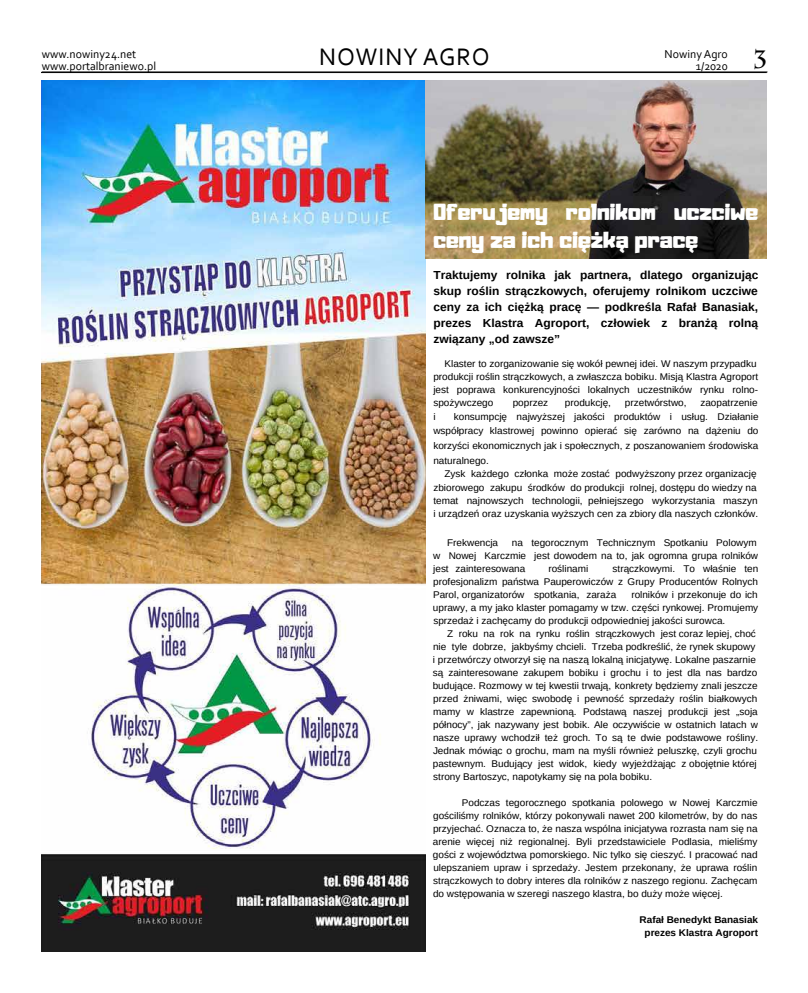
<style>
.page{position:relative;width:808px;height:993px;background:#fff}
.page>*{position:absolute;margin:0;border:0;box-sizing:border-box;transform-origin:0 0}
.t1{font:25px "Corbel";letter-spacing:.04em;color:#000}
.t2{font:700 25px "Charlemagne Std";color:#000}
.t3{font:20.4px/28.4px "Adumu";color:#fff}
.t4{font:12px/12px "Corbel";color:#000;text-align:right}
.t5{font:700 11.6px/16px "Arimo";color:#000;text-align:justify}
.t6{font:9.7px/13px "Arimo";color:#000}
.t7{font:700 9.7px/13px "Arimo";color:#000;text-align:center}
</style>
<div class="page">
<hr style="left:41px;top:72px;width:726px;height:1px;background:#000">
<hr style="left:42px;top:71px;width:725px;height:1px;background:#000">
<img style="left:42px;top:80px;width:384px;height:871px">
<img style="left:426px;top:80px;width:340px;height:178px">
<h1 class="t1" style="left:319px;top:42px;width:172px">n owiny agro</h1>
<p class="t4" style="left:665px;top:48px;width:65px">Nowiny Agro<br>1/2020</p>
<p class="t4" style="left:42px;top:48px;width:116px;text-align:left">www.nowiny24.net www.portalbraniewo.pl</p>
<h1 class="t2" style="left:753px;top:45px;width:16px">3</h1>
<h2 class="t3" style="left:433px;top:196px;width:326px">Oferujemy rolnikom uczciwe ceny za ich ciężką pracę</h2>
<p class="t5" style="left:433px;top:267px;width:327px">Traktujemy rolnika jak partnera, dlatego organizując skup roślin strączkowych, oferujemy rolnikom uczciwe ceny za ich ciężką pracę — podkreśla Rafał Banasiak, prezes Klastra Agroport, człowiek z branżą rolną związany „od zawsze”</p>
<p class="t6" style="left:433px;top:357px;width:326px;text-indent:11px">Klaster to zorganizowanie się wokół pewnej idei. W naszym przypadku produkcji roślin strączkowych, a zwłaszcza bobiku. Misją Klastra Agroport jest poprawa konkurencyjności lokalnych uczestników rynku rolno&shy;spożywczego</p>
<p class="t6" style="left:513px;top:396px;width:37px">poprzez</p>
<p class="t6" style="left:565px;top:396px;width:48px">produkcję,</p>
<p class="t6" style="left:625px;top:396px;width:63px">przetwórstwo,</p>
<p class="t6" style="left:700px;top:396px;width:59px">zaopatrzenie</p>
<p class="t6" style="left:433px;top:410px;width:4px">i</p>
<p class="t6" style="left:433px;top:409px;width:327px;line-height:14.5px;text-align:justify;text-indent:20px">konsumpcję najwyższej jakości produktów i usług. Działanie współpracy klastrowej powinno opierać się zarówno na dążeniu do korzyści ekonomicznych jak i społecznych, z poszanowaniem środowiska naturalnego.</p>
<p class="t6" style="left:433px;top:467px;width:326px;text-indent:11px">Zysk każdego członka może zostać podwyższony przez organizację zbiorowego zakupu środków do produkcji rolnej, dostępu do wiedzy na temat najnowszych technologii, pełniejszego wykorzystania maszyn i urządzeń oraz uzyskania wyższych cen za zbiory dla naszych członków.</p>
<p class="t6" style="left:433px;top:535px;width:326px;text-indent:79px">na tegorocznym Technicznym Spotkaniu Polowym w Nowej Karczmie jest dowodem na to, jak ogromna grupa rolników jest zainteresowana</p>
<p class="t6" style="left:447px;top:535px;width:52px">Frekwencja</p>
<p class="t6" style="left:433px;top:561px;width:327px;text-align:justify;text-indent:180px">strączkowymi. To właśnie ten profesjonalizm państwa Pauperowiczów z Grupy Producentów Rolnych Parol, organizatorów spotkania, zaraża</p>
<p class="t6" style="left:548px;top:561px;width:41px">roślinami</p>
<p class="t6" style="left:433px;top:587px;width:327px;text-align:justify;text-indent:198px">rolników i przekonuje do ich uprawy, a my jako klaster pomagamy w tzw. części rynkowej. Promujemy sprzedaż i zachęcamy do produkcji odpowiedniej jakości surowca.</p>
<p class="t6" style="left:433px;top:626px;width:327px;text-indent:14px">Z roku na rok na rynku roślin strączkowych jest coraz lepiej, choć nie tyle dobrze, jakbyśmy chcieli. Trzeba podkreślić, że rynek skupowy i przetwórczy otworzył się na naszą lokalną inicjatywę. Lokalne paszarnie są zainteresowane zakupem bobiku i grochu i to jest dla nas bardzo budujące. Rozmowy w tej kwestii trwają, konkrety będziemy znali jeszcze przed żniwami, więc swobodę i pewność sprzedaży roślin białkowych mamy w klastrze zapewnioną. Podstawą naszej produkcji jest „soja północy”, jak nazywany jest bobik. Ale oczywiście w ostatnich latach w nasze uprawy wchodził też groch. To są te dwie podstawowe rośliny.<br>Jednak mówiąc o grochu, mam na myśli również peluszkę, czyli grochu pastewnym. Budujący jest widok, kiedy wyjeżdżając z obojętnie której strony Bartoszyc, napotykamy się na pola bobiku.</p>
<p class="t6" style="left:433px;top:795px;width:326px;text-align:justify;text-indent:29px">Podczas tegorocznego spotkania polowego w Nowej Karczmie gościliśmy rolników, którzy pokonywali nawet 200 kilometrów, by do nas przyjechać. Oznacza to, że nasza wspólna inicjatywa rozrasta nam się na arenie więcej niż regionalnej. Byli przedstawiciele Podlasia, mieliśmy gości z województwa pomorskiego. Nic tylko się cieszyć. I pracować nad ulepszaniem upraw i sprzedaży. Jestem przekonany, że uprawa roślin strączkowych to dobry interes dla rolników z naszego regionu. Zachęcam do wstępowania w szeregi naszego klastra, bo duży może więcej.</p>
<p class="t7" style="left:640px;top:912px;width:120px">Rafał Benedykt Banasiak prezes Klastra Agroport</p>
</div>
